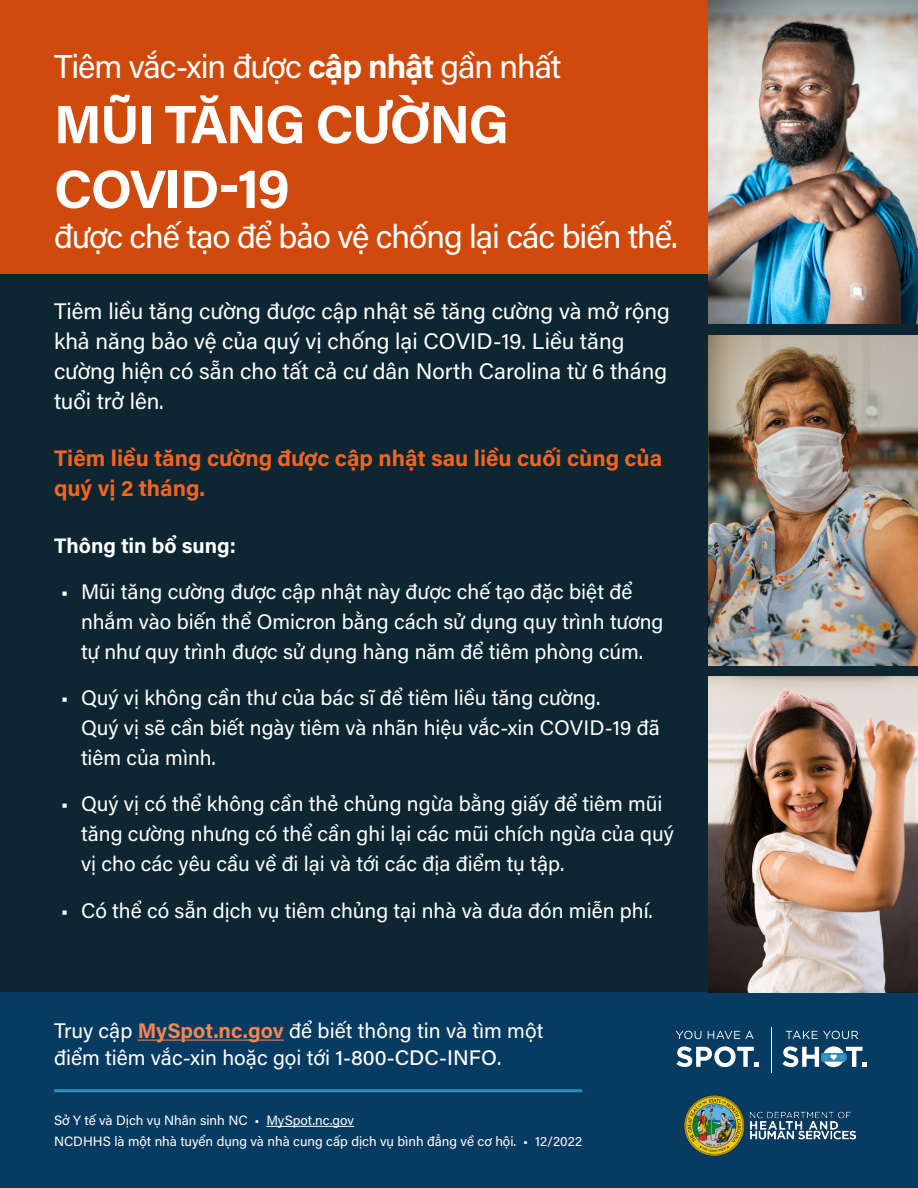
<style>
.page{position:relative;width:918px;height:1188px;background:#fff}
.page>*{position:absolute;margin:0;border:0;box-sizing:border-box;transform-origin:0 0}
.t1{font:700 54px/64.8px "Acumin Pro";letter-spacing:-.03em;color:#fff}
.t2{font:33px "Acumin Pro";letter-spacing:-.03em;color:#fff}
.t3{font:22.5px/30px "Acumin Pro";color:#fff}
.t4{font:700 22.5px/30px "Acumin Pro";color:#f36421}
.t5{font:21px/30px "Acumin Pro";color:#fff}
.t6{font:700 21px "Acumin Pro";color:#fff}
.Body{font:13.5px/21px "Acumin Pro";color:#fff}
.s1{font-weight:700}
.s2{font-weight:700;color:#f58551}
.s3{font-weight:500}
</style>
<div class="page">
<div style="left:0;top:0;width:918px;height:274px;background:#cf4a0c"></div>
<div style="left:0;top:274px;width:918px;height:722px;background:#0d2631"></div>
<div style="left:0;top:992px;width:918px;height:196px;background:#083b61"></div>
<hr style="left:266px;top:1126px;width:88px;height:1px;background:#fff">
<hr style="left:138px;top:1040px;width:146px;height:1px;background:#f58551">
<hr style="left:54px;top:1089px;width:528px;height:3px;background:#298dc2">
<img style="left:685px;top:1095px;width:170px;height:60px">
<svg style="left:786px;top:1031px;width:72px;height:8px"></svg>
<hr style="left:771px;top:1027px;width:1px;height:46px;background:#fff">
<svg style="left:676px;top:1031px;width:25px;height:8px"></svg>
<svg style="left:708px;top:1031px;width:46px;height:8px"></svg>
<svg style="left:676px;top:1046px;width:82px;height:21px"></svg>
<svg style="left:782px;top:1046px;width:85px;height:21px"></svg>
<img style="left:709px;top:677px;width:209px;height:315px">
<img style="left:709px;top:335px;width:209px;height:331px">
<img style="left:709px;top:0;width:209px;height:324px">
<h2 class="t2" style="left:54px;top:44px;width:509px">Tiêm vắc-xin được <span class="s1">cập nhật</span> gần nhất</h2>
<h2 class="t1" style="left:54px;top:90px;width:457px">MŨI TĂNG CƯỜNG<br>COVID-19</h2>
<h2 class="t2" style="left:54px;top:213px;width:626px">được chế tạo để bảo vệ chống lại các biến thể.</h2>
<h2 class="t3" style="left:54px;top:295px;width:617px">Tiêm liều tăng cường được cập nhật sẽ tăng cường và mở rộng khả năng bảo vệ của quý vị chống lại COVID-19. Liều tăng cường hiện có sẵn cho tất cả cư dân North Carolina từ 6 tháng tuổi trở lên.</h2>
<h2 class="t4" style="left:54px;top:442px;width:610px">Tiêm liều tăng cường được cập nhật sau liều cuối cùng của quý vị 2 tháng.</h2>
<h2 class="t6" style="left:54px;top:531px;width:184px">Thông tin bổ sung:</h2>
<p class="t5" style="left:81px;top:576px;width:584px;text-indent:-20px">• Mũi tăng cường được cập nhật này được chế tạo đặc biệt để nhắm vào biến thể Omicron bằng cách sử dụng quy trình tương tự như quy trình được sử dụng hàng năm để tiêm phòng cúm.</p>
<p class="t5" style="left:81px;top:682px;width:580px;text-indent:-20px">• Quý vị không cần thư của bác sĩ để tiêm liều tăng cường.<br>Quý vị sẽ cần biết ngày tiêm và nhãn hiệu vắc-xin COVID-19 đã tiêm của mình.</p>
<p class="t5" style="left:81px;top:788px;width:594px;text-indent:-20px">• Quý vị có thể không cần thẻ chủng ngừa bằng giấy để tiêm mũi tăng cường nhưng có thể cần ghi lại các mũi chích ngừa của quý vị cho các yêu cầu về đi lại và tới các địa điểm tụ tập.</p>
<p class="t5" style="left:61px;top:894px;width:594px">• Có thể có sẵn dịch vụ tiêm chủng tại nhà và đưa đón miễn phí.</p>
<h2 class="t5" style="left:54px;top:1016px;width:491px;line-height:27.3px">Truy cập <span class="s2">MySpot.nc.gov</span> để biết thông tin và tìm một điểm tiêm vắc-xin hoặc gọi tới <span class="s3">1-800-CDC-INFO</span>.</h2>
<p class="Body" style="left:54px;top:1109px;width:530px">Sở Y tế và Dịch vụ Nhân sinh NC • MySpot.nc.gov<br>NCDHHS là một nhà tuyển dụng và nhà cung cấp dịch vụ bình đẳng về cơ hội. • 12/2022</p>
</div>
